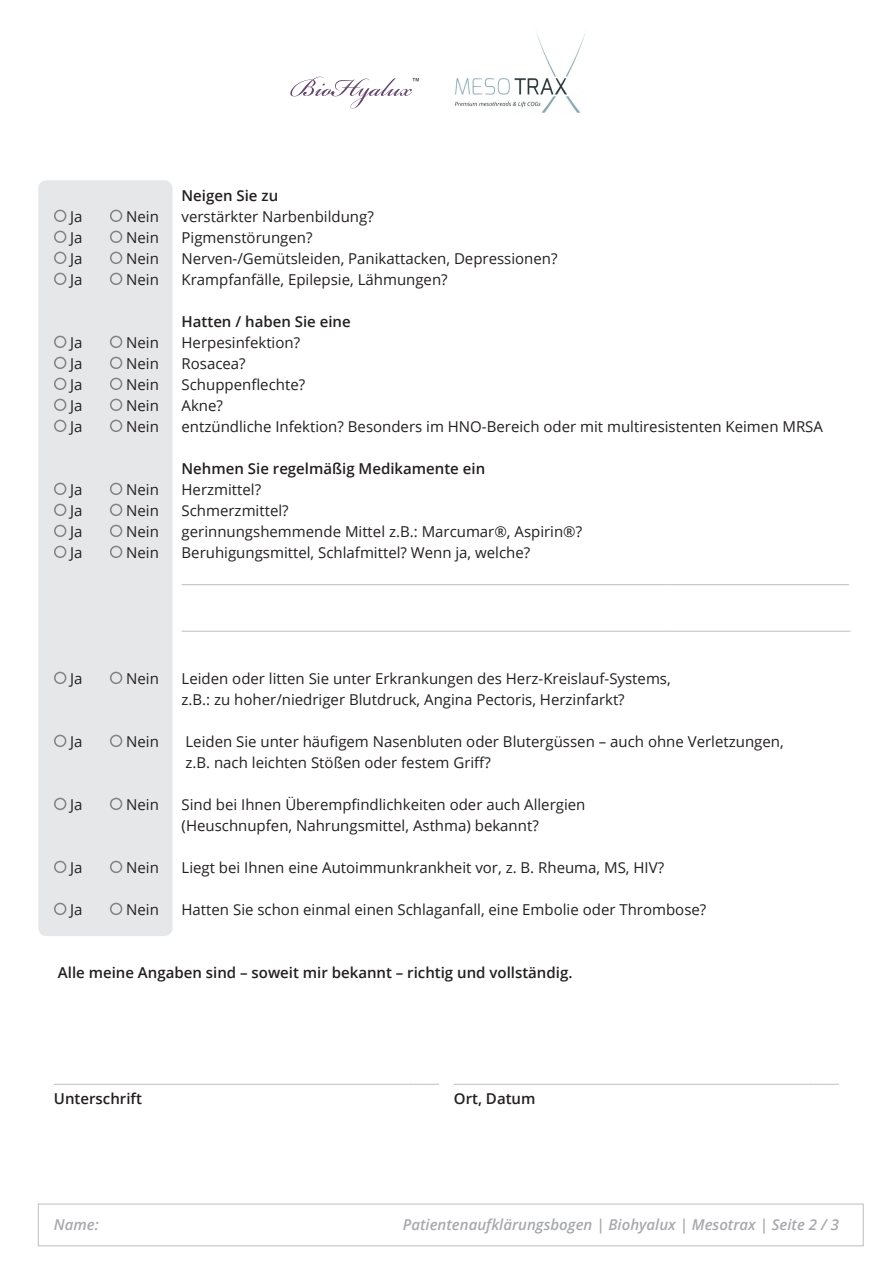
<style>
.page{position:relative;width:893px;height:1263px;background:#fff}
.page>*{position:absolute;margin:0;border:0;box-sizing:border-box;transform-origin:0 0}
.t1{font:15px/21px "Open Sans";color:#231f20}
.t2{font:600 15px "Open Sans";color:#231f20}
.t3{font:italic 600 15px "Open Sans";color:#a8a9ad}
</style>
<div class="page">
<div style="left:38px;top:180px;width:135px;height:756px;background:#e6e7e9;border-radius:9px"></div>
<hr style="left:182px;top:584px;width:483px;height:1px;background:#bcbdc0">
<hr style="left:665px;top:584px;width:184px;height:1px;background:#bcbdc0">
<hr style="left:182px;top:631px;width:483px;height:1px;background:#bcbdc0">
<hr style="left:665px;top:631px;width:185px;height:1px;background:#bcbdc0">
<div style="left:54px;top:210px;width:12px;height:12px;border:2px solid #808285;border-radius:50%"></div>
<div style="left:110px;top:210px;width:12px;height:12px;border:2px solid #808285;border-radius:50%"></div>
<div style="left:54px;top:231px;width:12px;height:12px;border:2px solid #808285;border-radius:50%"></div>
<div style="left:110px;top:231px;width:12px;height:12px;border:2px solid #808285;border-radius:50%"></div>
<div style="left:54px;top:252px;width:12px;height:12px;border:2px solid #808285;border-radius:50%"></div>
<div style="left:110px;top:252px;width:12px;height:12px;border:2px solid #808285;border-radius:50%"></div>
<div style="left:54px;top:273px;width:12px;height:12px;border:2px solid #808285;border-radius:50%"></div>
<div style="left:110px;top:273px;width:12px;height:12px;border:2px solid #808285;border-radius:50%"></div>
<div style="left:54px;top:336px;width:12px;height:12px;border:2px solid #808285;border-radius:50%"></div>
<div style="left:110px;top:336px;width:12px;height:12px;border:2px solid #808285;border-radius:50%"></div>
<div style="left:54px;top:357px;width:12px;height:12px;border:2px solid #808285;border-radius:50%"></div>
<div style="left:110px;top:357px;width:12px;height:12px;border:2px solid #808285;border-radius:50%"></div>
<div style="left:54px;top:378px;width:12px;height:12px;border:2px solid #808285;border-radius:50%"></div>
<div style="left:110px;top:378px;width:12px;height:12px;border:2px solid #808285;border-radius:50%"></div>
<div style="left:54px;top:399px;width:12px;height:12px;border:2px solid #808285;border-radius:50%"></div>
<div style="left:110px;top:399px;width:12px;height:12px;border:2px solid #808285;border-radius:50%"></div>
<div style="left:54px;top:420px;width:12px;height:12px;border:2px solid #808285;border-radius:50%"></div>
<div style="left:110px;top:420px;width:12px;height:12px;border:2px solid #808285;border-radius:50%"></div>
<div style="left:54px;top:483px;width:12px;height:12px;border:2px solid #808285;border-radius:50%"></div>
<div style="left:110px;top:483px;width:12px;height:12px;border:2px solid #808285;border-radius:50%"></div>
<div style="left:54px;top:504px;width:12px;height:12px;border:2px solid #808285;border-radius:50%"></div>
<div style="left:110px;top:504px;width:12px;height:12px;border:2px solid #808285;border-radius:50%"></div>
<div style="left:54px;top:525px;width:12px;height:12px;border:2px solid #808285;border-radius:50%"></div>
<div style="left:110px;top:525px;width:12px;height:12px;border:2px solid #808285;border-radius:50%"></div>
<div style="left:54px;top:546px;width:12px;height:12px;border:2px solid #808285;border-radius:50%"></div>
<div style="left:110px;top:546px;width:12px;height:12px;border:2px solid #808285;border-radius:50%"></div>
<div style="left:54px;top:672px;width:12px;height:12px;border:2px solid #808285;border-radius:50%"></div>
<div style="left:110px;top:672px;width:12px;height:12px;border:2px solid #808285;border-radius:50%"></div>
<div style="left:54px;top:735px;width:12px;height:12px;border:2px solid #808285;border-radius:50%"></div>
<div style="left:110px;top:735px;width:12px;height:12px;border:2px solid #808285;border-radius:50%"></div>
<div style="left:54px;top:798px;width:12px;height:12px;border:2px solid #808285;border-radius:50%"></div>
<div style="left:110px;top:798px;width:12px;height:12px;border:2px solid #808285;border-radius:50%"></div>
<div style="left:54px;top:861px;width:12px;height:12px;border:2px solid #808285;border-radius:50%"></div>
<div style="left:110px;top:861px;width:12px;height:12px;border:2px solid #808285;border-radius:50%"></div>
<div style="left:54px;top:903px;width:12px;height:12px;border:2px solid #808285;border-radius:50%"></div>
<div style="left:110px;top:903px;width:12px;height:12px;border:2px solid #808285;border-radius:50%"></div>
<hr style="left:54px;top:1084px;width:343px;height:1px;background:#bcbdc0">
<svg style="left:397px;top:1084px;width:42px;height:1px"></svg>
<hr style="left:454px;top:1084px;width:343px;height:1px;background:#bcbdc0">
<svg style="left:797px;top:1084px;width:42px;height:1px"></svg>
<div style="left:38px;top:1204px;width:826px;height:42px;border:1px solid #bcbdc0"></div>
<img style="left:454px;top:34px;width:131px;height:79px">
<svg style="left:290px;top:77px;width:129px;height:32px"></svg>
<p class="t1" style="left:70px;top:206px;width:14px">Ja</p>
<p class="t1" style="left:126px;top:206px;width:34px">Nein</p>
<p class="t1" style="left:70px;top:227px;width:14px">Ja</p>
<p class="t1" style="left:126px;top:227px;width:34px">Nein</p>
<p class="t1" style="left:70px;top:248px;width:14px">Ja</p>
<p class="t1" style="left:126px;top:248px;width:34px">Nein</p>
<p class="t1" style="left:70px;top:269px;width:14px">Ja</p>
<p class="t1" style="left:126px;top:269px;width:34px">Nein</p>
<p class="t1" style="left:70px;top:332px;width:14px">Ja</p>
<p class="t1" style="left:126px;top:332px;width:34px">Nein</p>
<p class="t1" style="left:70px;top:353px;width:14px">Ja</p>
<p class="t1" style="left:126px;top:353px;width:34px">Nein</p>
<p class="t1" style="left:70px;top:374px;width:14px">Ja</p>
<p class="t1" style="left:126px;top:374px;width:34px">Nein</p>
<p class="t1" style="left:70px;top:395px;width:14px">Ja</p>
<p class="t1" style="left:126px;top:395px;width:34px">Nein</p>
<p class="t1" style="left:70px;top:416px;width:14px">Ja</p>
<p class="t1" style="left:126px;top:416px;width:34px">Nein</p>
<p class="t1" style="left:70px;top:479px;width:14px">Ja</p>
<p class="t1" style="left:126px;top:479px;width:34px">Nein</p>
<p class="t1" style="left:70px;top:500px;width:14px">Ja</p>
<p class="t1" style="left:126px;top:500px;width:34px">Nein</p>
<p class="t1" style="left:70px;top:521px;width:14px">Ja</p>
<p class="t1" style="left:126px;top:521px;width:34px">Nein</p>
<p class="t1" style="left:70px;top:542px;width:14px">Ja</p>
<p class="t1" style="left:126px;top:542px;width:34px">Nein</p>
<p class="t2" style="left:182px;top:185px;width:98px">Neigen Sie zu</p>
<p class="t1" style="left:182px;top:206px;width:377px">verstärkter Narbenbildung?<br>Pigmenstörungen?<br>Nerven-/Gemütsleiden, Panikattacken, Depressionen?<br>Krampfanfälle, Epilepsie, Lähmungen?</p>
<p class="t2" style="left:182px;top:311px;width:171px">Hatten / haben Sie eine</p>
<p class="t1" style="left:182px;top:332px;width:643px">Herpesinfektion?<br>Rosacea?<br>Schuppenflechte?<br>Akne?<br>entzündliche Infektion? Besonders im HNO-Bereich oder mit multiresistenten Keimen MRSA</p>
<p class="t2" style="left:182px;top:458px;width:305px">Nehmen Sie regelmäßig Medikamente ein</p>
<p class="t1" style="left:182px;top:479px;width:402px">Herzmittel?<br>Schmerzmittel?<br>gerinnungshemmende Mittel z.B.: Marcumar®, Aspirin®?<br>Beruhigungsmittel, Schlafmittel? Wenn ja, welche?</p>
<p class="t1" style="left:70px;top:668px;width:14px">Ja</p>
<p class="t1" style="left:126px;top:668px;width:34px">Nein</p>
<p class="t1" style="left:70px;top:731px;width:14px">Ja</p>
<p class="t1" style="left:126px;top:731px;width:34px">Nein</p>
<p class="t1" style="left:70px;top:794px;width:14px">Ja</p>
<p class="t1" style="left:126px;top:794px;width:34px">Nein</p>
<p class="t1" style="left:70px;top:857px;width:14px">Ja</p>
<p class="t1" style="left:126px;top:857px;width:34px">Nein</p>
<p class="t1" style="left:70px;top:899px;width:14px">Ja</p>
<p class="t1" style="left:126px;top:899px;width:34px">Nein</p>
<p class="t1" style="left:182px;top:668px;width:491px">Leiden oder litten Sie unter Erkrankungen des Herz-Kreislauf-Systems, z.B.: zu hoher/niedriger Blutdruck, Angina Pectoris, Herzinfarkt?</p>
<p class="t1" style="left:185px;top:731px;width:600px">Leiden Sie unter häufigem Nasenbluten oder Blutergüssen – auch ohne Verletzungen, z.B. nach leichten Stößen oder festem Griff?</p>
<p class="t1" style="left:182px;top:794px;width:405px">Sind bei Ihnen Überempfindlichkeiten oder auch Allergien (Heuschnupfen, Nahrungsmittel, Asthma) bekannt?</p>
<p class="t1" style="left:182px;top:857px;width:484px">Liegt bei Ihnen eine Autoimmunkrankheit vor, z. B. Rheuma, MS, HIV?</p>
<p class="t1" style="left:182px;top:899px;width:526px">Hatten Sie schon einmal einen Schlaganfall, eine Embolie oder Thrombose?</p>
<p class="t2" style="left:58px;top:962px;width:516px">Alle meine Angaben sind – soweit mir bekannt – richtig und vollständig.</p>
<p class="t2" style="left:54px;top:1088px;width:89px">Unterschrift</p>
<p class="t2" style="left:454px;top:1088px;width:83px">Ort, Datum</p>
<p class="t3" style="left:54px;top:1214px;width:46px">Name:</p>
<p class="t3" style="left:403px;top:1214px;width:438px">Patientenaufklärungsbogen | Biohyalux | Mesotrax | Seite 2 / 3</p>
</div>
